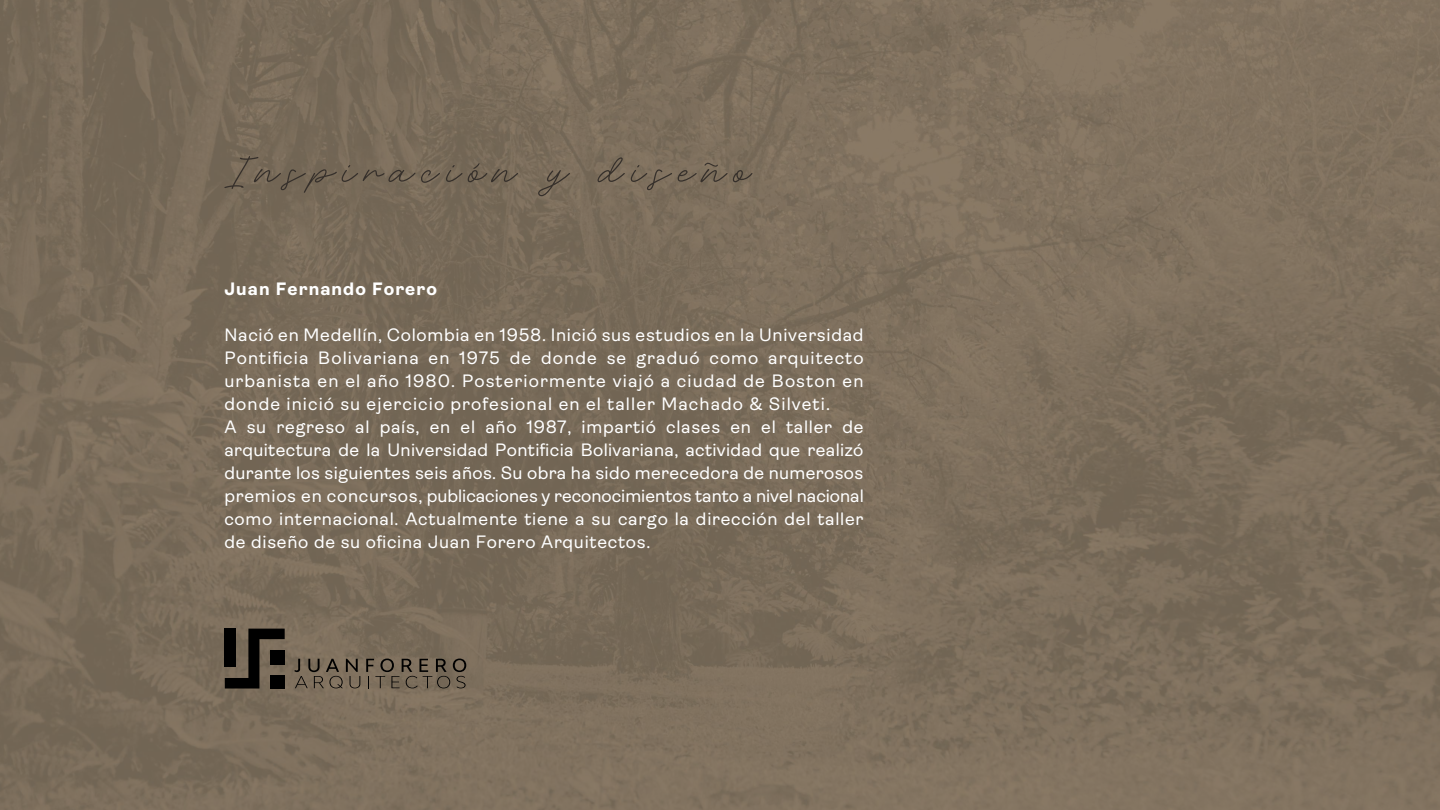
<style>
.page{position:relative;width:1440px;height:810px;background:#fff}
.page>*{position:absolute;margin:0;border:0;box-sizing:border-box;transform-origin:0 0}
.t1{font:60.97px "Adventures Unlimited Script Rg";letter-spacing:.15em;color:#36302b}
.t2{font:18px/23px "Ambit";letter-spacing:.04em;color:#fff}
.t3{font:700 18px "Ambit";letter-spacing:.06em;color:#fff}
</style>
<div class="page">
<img style="left:0;top:0;width:1440px;height:810px">
<svg style="left:225px;top:629px;width:60px;height:60px;background:#463e34"></svg>
<div style="left:270px;top:650px;width:15px;height:14px;background:#000"></div>
<div style="left:270px;top:675px;width:15px;height:14px;background:#000"></div>
<div style="left:225px;top:629px;width:11px;height:38px;background:#000"></div>
<svg style="left:294px;top:659px;width:66px;height:29px;background:#695d4d"></svg>
<svg style="left:366px;top:659px;width:100px;height:29px;background:#665a4b"></svg>
<h1 class="t1" style="left:224px;top:126px;width:528px">Inspiración y diseño</h1>
<p class="t3" style="left:224px;top:282px;width:214px">Juan Fernando Forero</p>
<p class="t2" style="left:224px;top:324px;width:641px">Nació en Medellín, Colombia en 1958. Inició sus estudios en la Universidad Pontificia Bolivariana en 1975 de donde se graduó como arquitecto urbanista en el año 1980. Posteriormente viajó a ciudad de Boston en donde inició su ejercicio profesional en el taller Machado &amp; Silveti.<br>A su regreso al país, en el año 1987, impartió clases en el taller de arquitectura de la Universidad Pontificia Bolivariana, actividad que realizó durante los siguientes seis años. Su obra ha sido merecedora de numerosos premios en concursos, publicaciones y reconocimientos tanto a nivel nacional como internacional. Actualmente tiene a su cargo la dirección del taller de diseño de su oficina Juan Forero Arquitectos.</p>
</div>
